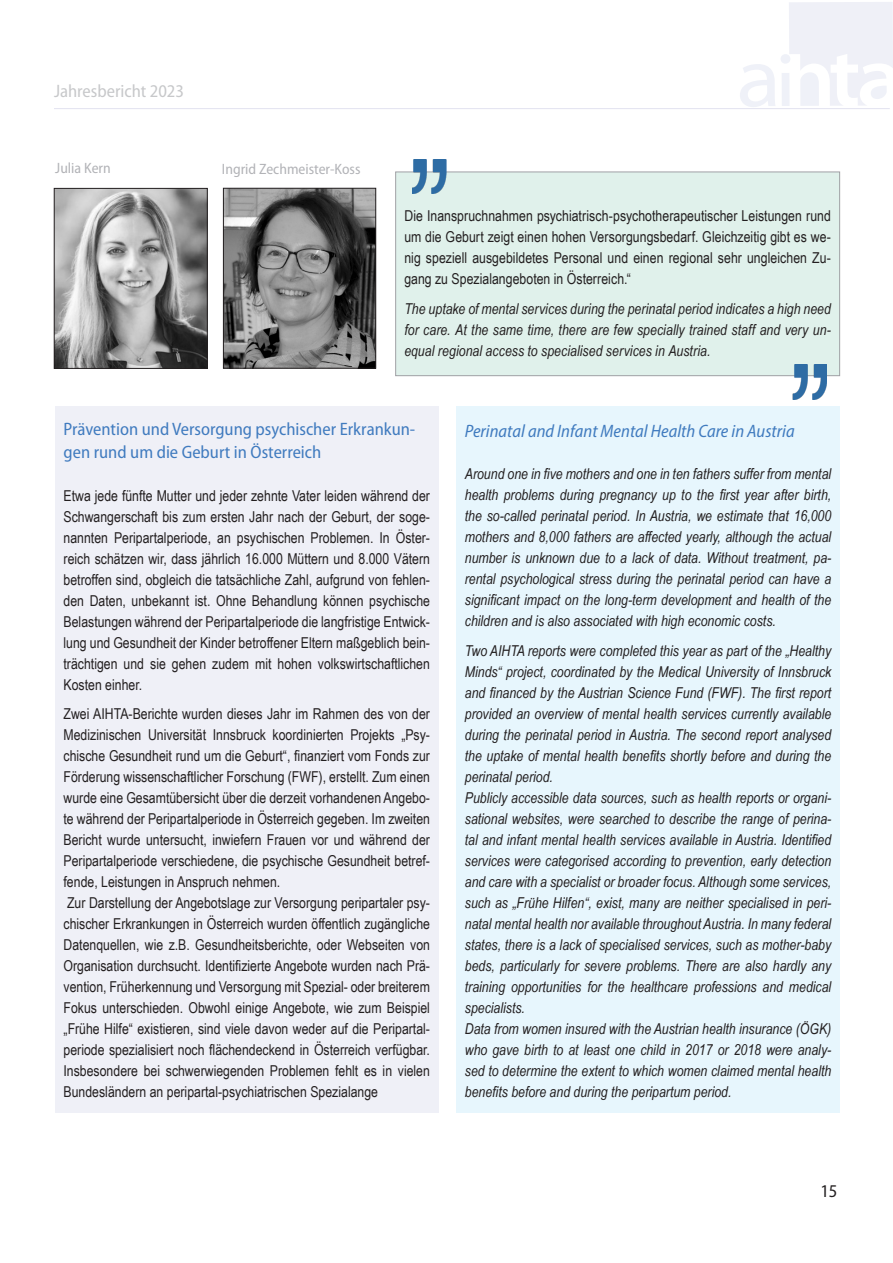
<style>
.page{position:relative;width:893px;height:1263px;background:#fff}
.page>*{position:absolute;margin:0;border:0;box-sizing:border-box;transform-origin:0 0}
.t1{font:semi-condensed 18px/23.4px "Myriad Pro";color:#407bbf}
.t2{font:italic semi-condensed 18px "Myriad Pro";color:#407bbf}
.t3{font:semi-condensed 18px "Myriad Pro";color:#c7c8ca}
.t4{font:semi-condensed 18px "Myriad Pro";color:#231f20}
.t5{font:15px/21px "Arial Narrow";color:#231f20;text-align:justify}
.t6{font:italic 15px/21px "Arial Narrow";color:#231f20;text-align:justify}
.t7{font:semi-condensed 15px "Myriad Pro";color:#b2b3b7}
</style>
<div class="page">
<div style="left:55px;top:407px;width:384px;height:706px;background:#eff0f7"></div>
<div style="left:456px;top:407px;width:384px;height:706px;background:#e7f6fd"></div>
<img style="left:225px;top:190px;width:149px;height:177px">
<div style="left:223px;top:188px;width:153px;height:181px;border:1px solid #231f20"></div>
<div style="left:396px;top:172px;width:444px;height:204px;background:#e0f1eb"></div>
<div style="left:395px;top:172px;width:445px;height:204px;border:1px solid #a0a1a5"></div>
<img style="left:412px;top:159px;width:34px;height:35px">
<img style="left:793px;top:365px;width:34px;height:34px">
<svg style="left:740px;top:2px;width:153px;height:105px"></svg>
<hr style="left:54px;top:108px;width:836px;height:1px;background:#e5e5f1">
<img style="left:56px;top:190px;width:150px;height:177px">
<div style="left:54px;top:188px;width:154px;height:181px;border:1px solid #231f20"></div>
<p class="t3" style="left:54px;top:81px;width:132px">Jahresbericht 2023</p>
<p class="t7" style="left:55px;top:160px;width:57px">Julia Kern</p>
<p class="t7" style="left:222px;top:161px;width:140px">Ingrid Zechmeister-Koss</p>
<p class="t5" style="left:404px;top:205px;width:428px">Die Inanspruchnahmen psychiatrisch-psychotherapeutischer Leistungen rund um die Geburt zeigt einen hohen Versorgungsbedarf. Gleichzeitig gibt es we&shy;nig speziell ausgebildetes Personal und einen regional sehr ungleichen Zu&shy;gang zu Spezialangeboten in Österreich.“</p>
<p class="t6" style="left:404px;top:298px;width:428px">The uptake of mental services during the perinatal period indicates a high need for care. At the same time, there are few specially trained staff and very un&shy;equal regional access to specialised services in Austria.</p>
<p class="t1" style="left:64px;top:418px;width:353px">Prävention und Versorgung psychischer Erkrankun&shy;gen rund um die Geburt in Österreich</p>
<p class="t5" style="left:64px;top:484px;width:368px">Etwa jede fünfte Mutter und jeder zehnte Vater leiden während der Schwangerschaft bis zum ersten Jahr nach der Geburt, der soge&shy;nannten Peripartalperiode, an psychischen Problemen. In Öster&shy;reich schätzen wir, dass jährlich 16.000 Müttern und 8.000 Vätern betroffen sind, obgleich die tatsächliche Zahl, aufgrund von fehlen&shy;den Daten, unbekannt ist. Ohne Behandlung können psychische Belastungen während der Peripartalperiode die langfristige Entwick&shy;lung und Gesundheit der Kinder betroffener Eltern maßgeblich bein&shy;trächtigen und sie gehen zudem mit hohen volkswirtschaftlichen Kosten einher.</p>
<p class="t5" style="left:64px;top:703px;width:368px">Zwei AIHTA-Berichte wurden dieses Jahr im Rahmen des von der Medizinischen Universität Innsbruck koordinierten Projekts „Psy&shy;chische Gesundheit rund um die Geburt“, finanziert vom Fonds zur Förderung wissenschaftlicher Forschung (FWF), erstellt. Zum einen wurde eine Gesamtübersicht über die derzeit vorhandenen Angebo&shy;te während der Peripartalperiode in Österreich gegeben. Im zweiten Bericht wurde untersucht, inwiefern Frauen vor und während der Peripartalperiode verschiedene, die psychische Gesundheit betref&shy;fende, Leistungen in Anspruch nehmen.</p>
<p class="t5" style="left:64px;top:892px;width:368px">Zur Darstellung der Angebotslage zur Versorgung peripartaler psy&shy;chischer Erkrankungen in Österreich wurden öffentlich zugängliche Datenquellen, wie z.B. Gesundheitsberichte, oder Webseiten von Organisation durchsucht. Identifizierte Angebote wurden nach Prä&shy;vention, Früherkennung und Versorgung mit Spezial- oder breiterem Fokus unterschieden. Obwohl einige Angebote, wie zum Beispiel „Frühe Hilfe“ existieren, sind viele davon weder auf die Peripartal&shy;periode spezialisiert noch flächendeckend in Österreich verfügbar.<br>Insbesondere bei schwerwiegenden Problemen fehlt es in vielen Bundesländern an peripartal-psychiatrischen Spezialange</p>
<p class="t2" style="left:465px;top:420px;width:331px">Perinatal and Infant Mental Health Care in Austria</p>
<p class="t6" style="left:465px;top:463px;width:368px">Around one in five mothers and one in ten fathers suffer from mental health problems during pregnancy up to the first year after birth, the so-called perinatal period. In Austria, we estimate that 16,000 mothers and 8,000 fathers are affected yearly, although the actual number is unknown due to a lack of data. Without treatment, pa&shy;rental psychological stress during the perinatal period can have a significant impact on the long-term development and health of the children and is also associated with high economic costs.</p>
<p class="t6" style="left:465px;top:640px;width:368px">Two AIHTA reports were completed this year as part of the „Healthy Minds“ project, coordinated by the Medical University of Innsbruck and financed by the Austrian Science Fund (FWF). The first report provided an overview of mental health services currently available during the perinatal period in Austria. The second report analysed the uptake of mental health benefits shortly before and during the perinatal period.</p>
<p class="t6" style="left:465px;top:787px;width:368px">Publicly accessible data sources, such as health reports or organi&shy;sational websites, were searched to describe the range of perina&shy;tal and infant mental health services available in Austria. Identified services were categorised according to prevention, early detection and care with a specialist or broader focus. Although some services, such as „Frühe Hilfen“, exist, many are neither specialised in peri&shy;natal mental health nor available throughout Austria. In many federal states, there is a lack of specialised services, such as mother-baby beds, particularly for severe problems. There are also hardly any training opportunities for the healthcare professions and medical specialists.</p>
<p class="t6" style="left:465px;top:1018px;width:368px">Data from women insured with the Austrian health insurance (ÖGK) who gave birth to at least one child in 2017 or 2018 were analy&shy;sed to determine the extent to which women claimed mental health benefits before and during the peripartum period.</p>
<p class="t4" style="left:820px;top:1181px;width:19px">15</p>
</div>
